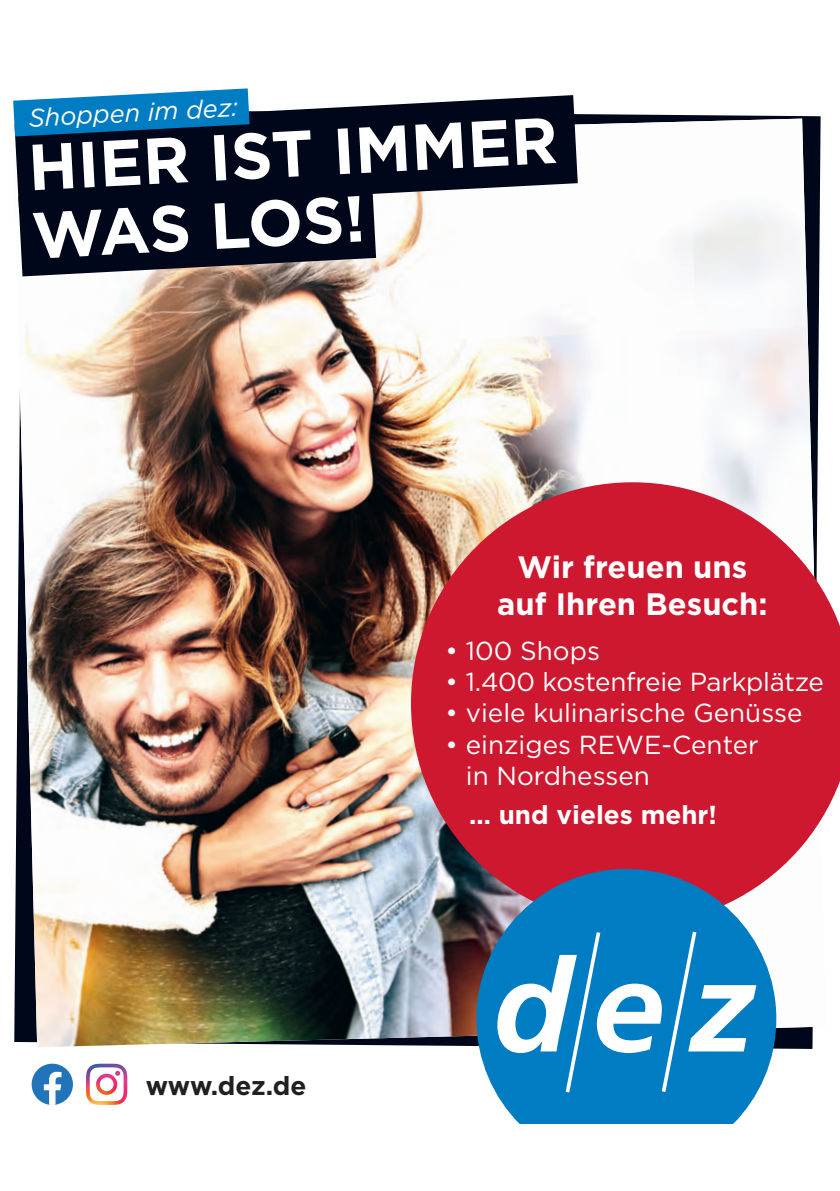
<style>
.page{position:relative;width:840px;height:1191px;background:#fff}
.page>*{position:absolute;margin:0;border:0;box-sizing:border-box;transform-origin:0 0}
.t1{font:700 64.8px/68.2px "Gotham";color:#fff}
.t2{font:700 30.8px/37px "Gotham";color:#fff;text-align:center}
.t3{font:26px/31.2px "Gotham";color:#fff}
.t4{font:700 26px "Gotham";color:#fff}
.t5{font:700 26px "Gotham";letter-spacing:-.01em;color:#231f20}
.t6{font:italic 25.2px "Gotham";color:#fff}
</style>
<div class="page">
<img style="left:13px;top:88px;width:826px;height:1035px">
<p class="t6" style="left:28px;top:102px;width:211px;rotate:-3deg">Shoppen im dez:</p>
<p class="t1" style="left:26px;top:133px;width:531px;rotate:-3deg">HIER IST IMMER<br>WAS LOS!</p>
<p class="t5" style="left:146px;top:1068px;width:162px">www.dez.de</p>
<p class="t2" style="left:497px;top:548px;width:272px">Wir freuen uns auf Ihren Besuch:</p>
<p class="t3" style="left:445px;top:634px;width:156px">• 100 Shops</p>
<p class="t3" style="left:445px;top:665px;width:380px">• 1.400 kostenfreie Parkplätze</p>
<p class="t3" style="left:445px;top:697px;width:358px">• viele kulinarische Genüsse</p>
<p class="t3" style="left:465px;top:728px;width:294px;text-indent:-20px">• einziges REWE-Center in Nordhessen</p>
<p class="t4" style="left:469px;top:797px;width:249px">… und vieles mehr!</p>
</div>
